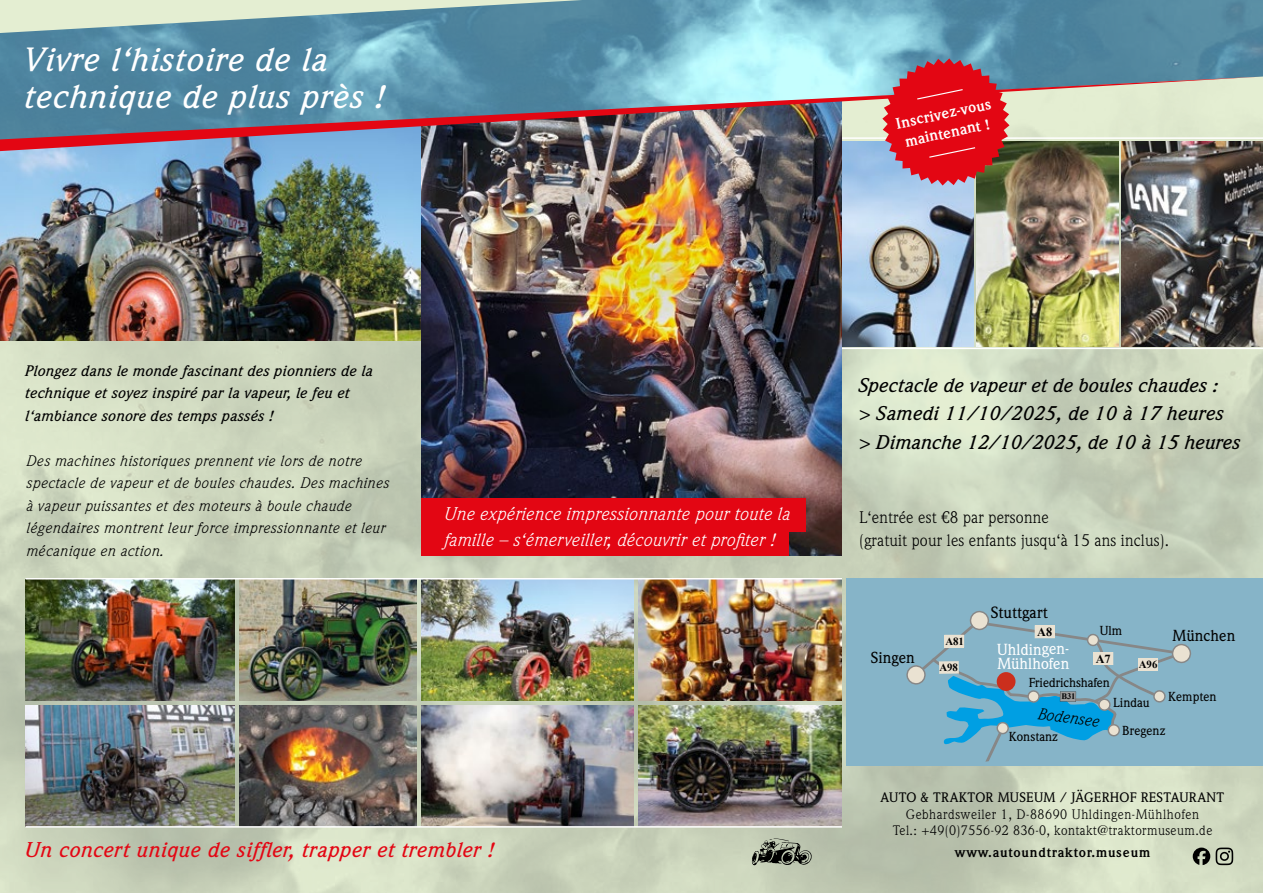
<style>
.page{position:relative;width:1263px;height:893px;background:#fff}
.page>*{position:absolute;margin:0;border:0;box-sizing:border-box;transform-origin:0 0}
.t1{font:italic 500 33px/37.5px "Weidemann Std";letter-spacing:.035em;color:#fff}
.t2{font:italic 500 21px "Weidemann Std";letter-spacing:.03em;color:#e30613}
.t3{font:italic 500 19.5px/28.5px "Weidemann Std";letter-spacing:.01em;color:#000}
.t4{font:italic 18px/25.5px "Weidemann Std";letter-spacing:.015em;color:#fff}
.t5{font:16.5px/22.5px "Weidemann Std";letter-spacing:.01em;color:#000}
.t6{font:500 16.05px "Weidemann LT";color:#000}
.t7{font:italic 16.05px "Weidemann LT";color:#000}
.t8{font:500 15.6px/14.2px "Weidemann LT";letter-spacing:-.01em;color:#fff}
.t9{font:500 15.6px "Weidemann LT";color:#000}
.t10{font:italic 15px/22.5px "Weidemann Std";letter-spacing:.03em;color:#000}
.t11{font:italic 500 15px/22.5px "Weidemann Std";letter-spacing:.02em;color:#000}
.t12{font:700 15px/19.5px "Weidemann Std";color:#fff;text-align:center}
.t13{font:13.5px/16.5px "Weidemann Std";letter-spacing:.04em;color:#000;text-align:center}
.t14{font:500 13.5px "Weidemann Std";letter-spacing:.02em;color:#000}
.t15{font:700 13.5px "Weidemann Std";letter-spacing:.06em;color:#000}
.t16{font:500 12.75px "Weidemann LT";color:#000}
.t17{font:700 12.3px "Times New Roman";color:#000}
.t18{font:700 10.95px "Times New Roman";color:#000}
.t19{font:700 8.55px "Times New Roman";color:#010203}
</style>
<div class="page">
<img style="left:0;top:151px;width:1263px;height:742px">
<img style="left:0;top:151px;width:421px;height:190px">
<img style="left:26px;top:705px;width:209px;height:121px">
<img style="left:26px;top:579px;width:209px;height:121px">
<img style="left:240px;top:705px;width:176px;height:121px">
<img style="left:240px;top:579px;width:176px;height:121px">
<img style="left:421px;top:151px;width:421px;height:405px">
<img style="left:421px;top:705px;width:213px;height:121px">
<img style="left:421px;top:579px;width:213px;height:121px">
<img style="left:639px;top:579px;width:203px;height:121px">
<div style="left:421px;top:498px;width:385px;height:34px;background:#e30613"></div>
<div style="left:421px;top:527px;width:368px;height:29px;background:#e30613"></div>
<svg style="left:752px;top:838px;width:60px;height:27px;background:#757b6d"></svg>
<img style="left:639px;top:705px;width:203px;height:121px">
<img style="left:0;top:0;width:1263px;height:77px">
<svg style="left:0;top:0;width:582px;height:33px;background:#9abab9"></svg>
<img style="left:0;top:77px;width:1263px;height:74px">
<div style="left:847px;top:578px;width:416px;height:188px;background:#86b4c8"></div>
<svg style="left:906px;top:610px;width:285px;height:152px"></svg>
<img style="left:842px;top:141px;width:132px;height:206px">
<img style="left:976px;top:141px;width:142px;height:206px">
<hr style="left:842px;top:348px;width:421px;height:1px;background:#fff">
<hr style="left:842px;top:137px;width:421px;height:2px;background:#fff">
<svg style="left:1193px;top:848px;width:40px;height:17px"></svg>
<img style="left:1121px;top:141px;width:142px;height:206px">
<svg style="left:882px;top:58px;width:127px;height:128px;background:#c63440"></svg>
<hr style="left:26px;top:578px;width:816px;height:1px;background:#fff">
<hr style="left:26px;top:826px;width:816px;height:2px;background:#fff">
<h1 class="t1" style="left:25px;top:40px;width:362px">Vivre l‘histoire de la technique de plus près !</h1>
<p class="t12" style="left:894px;top:114px;width:98px;rotate:-12deg">Inscrivez-vous maintenant !</p>
<p class="t11" style="left:26px;top:359px;width:349px">Plongez dans le monde fascinant des pionniers de la technique et soyez inspiré par la vapeur, le feu et l‘ambiance sonore des temps passés !</p>
<p class="t10" style="left:26px;top:449px;width:364px">Des machines historiques prennent vie lors de notre spectacle de vapeur et de boules chaudes. Des machines à vapeur puissantes et des moteurs à boule chaude légendaires montrent leur force impressionnante et leur mécanique en action.</p>
<p class="t4" style="left:443px;top:501px;width:347px">Une expérience impressionnante pour toute la famille – s‘émerveiller, découvrir et profiter !</p>
<h2 class="t2" style="left:26px;top:837px;width:471px">Un concert unique de siffler, trapper et trembler !</h2>
<h3 class="t3" style="left:859px;top:370px;width:383px">Spectacle de vapeur et de boules chaudes :<br>&gt; Samedi 11/10/2025, de 10 à 17 heures<br>&gt; Dimanche 12/10/2025, de 10 à 15 heures</h3>
<p class="t5" style="left:859px;top:506px;width:312px">L‘entrée est €8 par personne<br>(gratuit pour les enfants jusqu‘à 15 ans inclus).</p>
<p class="t9" style="left:871px;top:648px;width:45px">Singen</p>
<p class="t18" style="left:945px;top:633px;width:20px">A81</p>
<p class="t18" style="left:939px;top:659px;width:20px">A98</p>
<p class="t6" style="left:991px;top:603px;width:58px">Stuttgart</p>
<p class="t17" style="left:1037px;top:624px;width:16px">A8</p>
<p class="t8" style="left:997px;top:642px;width:74px">Uhldingen-<br>Mühlhofen</p>
<p class="t16" style="left:1100px;top:623px;width:24px">Ulm</p>
<p class="t17" style="left:1096px;top:650px;width:16px">A7</p>
<p class="t16" style="left:1029px;top:675px;width:83px">Friedrichshafen</p>
<p class="t18" style="left:1139px;top:657px;width:20px">A96</p>
<p class="t9" style="left:1172px;top:626px;width:64px">München</p>
<p class="t19" style="left:1061px;top:691px;width:16px">B31</p>
<p class="t7" style="left:1038px;top:704px;width:63px;rotate:7deg">Bodensee</p>
<p class="t16" style="left:1009px;top:729px;width:51px">Konstanz</p>
<p class="t16" style="left:1113px;top:695px;width:38px">Lindau</p>
<p class="t16" style="left:1168px;top:689px;width:50px">Kempten</p>
<p class="t16" style="left:1122px;top:723px;width:45px">Bregenz</p>
<p class="t14" style="left:881px;top:789px;width:345px">AUTO &amp; TRAKTOR MUSEUM / JÄGERHOF RESTAURANT</p>
<p class="t13" style="left:893px;top:805px;width:321px">Gebhardsweiler 1, D-88690 Uhldingen-Mühlhofen<br>Tel.: +49(0)7556-92 836-0, kontakt@traktormuseum.de</p>
<p class="t15" style="left:955px;top:844px;width:197px">www.autoundtraktor.museum</p>
</div>
